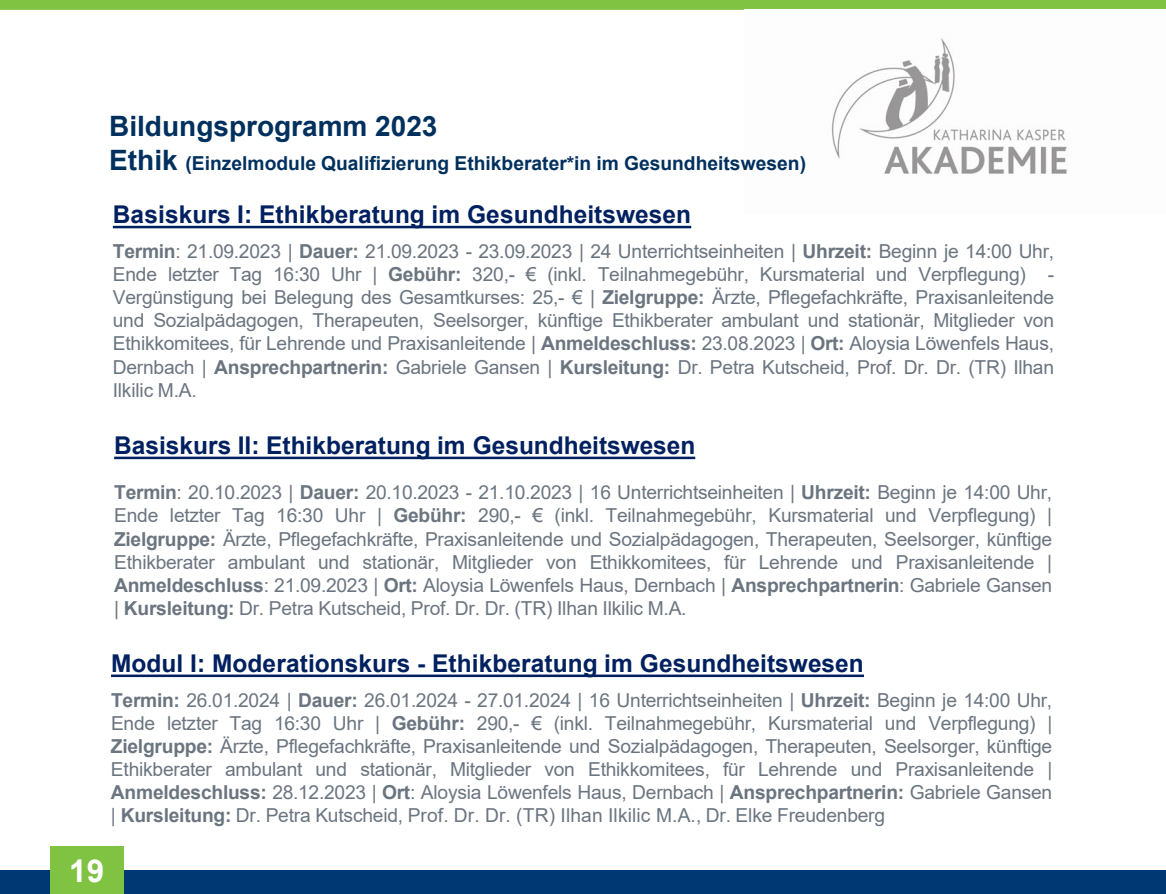
<style>
.page{position:relative;width:1166px;height:894px;background:#fff}
.page>*{position:absolute;margin:0;border:0;box-sizing:border-box;transform-origin:0 0}
.t1{font:700 31.5px "Arial";color:#fff}
.t2{font:700 28px "Arial";color:#00305e}
.t3{font:700 24.5px "Arial";color:#002060}
.t4{font:19.25px/23.1px "Arial";letter-spacing:-.01em;color:#6b7580;text-align:justify}
.t5{font:700 19.25px "Arial";color:#00305e}
.s1{font-size:28px}
.s2{font-weight:700}
</style>
<div class="page">
<div style="left:0;top:0;width:1166px;height:10px;background:#80c342"></div>
<img style="left:831px;top:38px;width:236px;height:136px">
<div style="left:0;top:870px;width:1166px;height:23px;background:#003874"></div>
<svg style="left:113px;top:226px;width:578px;height:2px"></svg>
<svg style="left:114px;top:456px;width:581px;height:3px;background:#364f82"></svg>
<svg style="left:111px;top:674px;width:753px;height:3px;background:#2e487d"></svg>
<div style="left:50px;top:846px;width:73px;height:47px;background:#80c342"></div>
<h1 class="t2" style="left:109px;top:107px;width:330px">Bildungsprogramm 2023</h1>
<h1 class="t5" style="left:109px;top:150px;width:698px"><span class="s1">Ethik</span> (Einzelmodule Qualifizierung Ethikberater*in im Gesundheitswesen)</h1>
<p class="t3" style="left:113px;top:197px;width:580px">Basiskurs I: Ethikberatung im Gesundheitswesen</p>
<p class="t4" style="left:113px;top:239px;width:942px"><span class="s2">Termin</span>: 21.09.2023 | <span class="s2">Dauer:</span> 21.09.2023 - 23.09.2023 | 24 Unterrichtseinheiten | <span class="s2">Uhrzeit:</span> Beginn je 14:00 Uhr, Ende letzter Tag 16:30 Uhr | <span class="s2">Gebühr:</span> 320,- € (inkl. Teilnahmegebühr, Kursmaterial und Verpflegung) - Vergünstigung bei Belegung des Gesamtkurses: 25,- € | <span class="s2">Zielgruppe:</span> Ärzte, Pflegefachkräfte, Praxisanleitende und Sozialpädagogen, Therapeuten, Seelsorger, künftige Ethikberater ambulant und stationär, Mitglieder von Ethikkomitees, für Lehrende und Praxisanleitende | <span class="s2">Anmeldeschluss:</span> 23.08.2023 | <span class="s2">Ort:</span> Aloysia Löwenfels Haus, Dernbach | <span class="s2">Ansprechpartnerin:</span> Gabriele Gansen | <span class="s2">Kursleitung:</span> Dr. Petra Kutscheid, Prof. Dr. Dr. (TR) Ilhan Ilkilic M.A.</p>
<p class="t3" style="left:114px;top:428px;width:583px">Basiskurs II: Ethikberatung im Gesundheitswesen</p>
<p class="t4" style="left:114px;top:481px;width:939px"><span class="s2">Termin</span>: 20.10.2023 | <span class="s2">Dauer:</span> 20.10.2023 - 21.10.2023 | 16 Unterrichtseinheiten | <span class="s2">Uhrzeit:</span> Beginn je 14:00 Uhr, Ende letzter Tag 16:30 Uhr | <span class="s2">Gebühr:</span> 290,- € (inkl. Teilnahmegebühr, Kursmaterial und Verpflegung) | <span class="s2">Zielgruppe:</span> Ärzte, Pflegefachkräfte, Praxisanleitende und Sozialpädagogen, Therapeuten, Seelsorger, künftige Ethikberater ambulant und stationär, Mitglieder von Ethikkomitees, für Lehrende und Praxisanleitende | <span class="s2">Anmeldeschluss</span>: 21.09.2023 | <span class="s2">Ort:</span> Aloysia Löwenfels Haus, Dernbach | <span class="s2">Ansprechpartnerin</span>: Gabriele Gansen | <span class="s2">Kursleitung:</span> Dr. Petra Kutscheid, Prof. Dr. Dr. (TR) Ilhan Ilkilic M.A.</p>
<p class="t3" style="left:111px;top:646px;width:754px">Modul I: Moderationskurs - Ethikberatung im Gesundheitswesen</p>
<p class="t4" style="left:111px;top:688px;width:943px"><span class="s2">Termin:</span> 26.01.2024 | <span class="s2">Dauer:</span> 26.01.2024 - 27.01.2024 | 16 Unterrichtseinheiten | <span class="s2">Uhrzeit:</span> Beginn je 14:00 Uhr, Ende letzter Tag 16:30 Uhr | <span class="s2">Gebühr:</span> 290,- € (inkl. Teilnahmegebühr, Kursmaterial und Verpflegung) | <span class="s2">Zielgruppe:</span> Ärzte, Pflegefachkräfte, Praxisanleitende und Sozialpädagogen, Therapeuten, Seelsorger, künftige Ethikberater ambulant und stationär, Mitglieder von Ethikkomitees, für Lehrende und Praxisanleitende | <span class="s2">Anmeldeschluss:</span> 28.12.2023 | <span class="s2">Ort</span>: Aloysia Löwenfels Haus, Dernbach | <span class="s2">Ansprechpartnerin:</span> Gabriele Gansen | <span class="s2">Kursleitung:</span> Dr. Petra Kutscheid, Prof. Dr. Dr. (TR) Ilhan Ilkilic M.A., Dr. Elke Freudenberg</p>
<p class="t1" style="left:69px;top:848px;width:37px">19</p>
</div>
